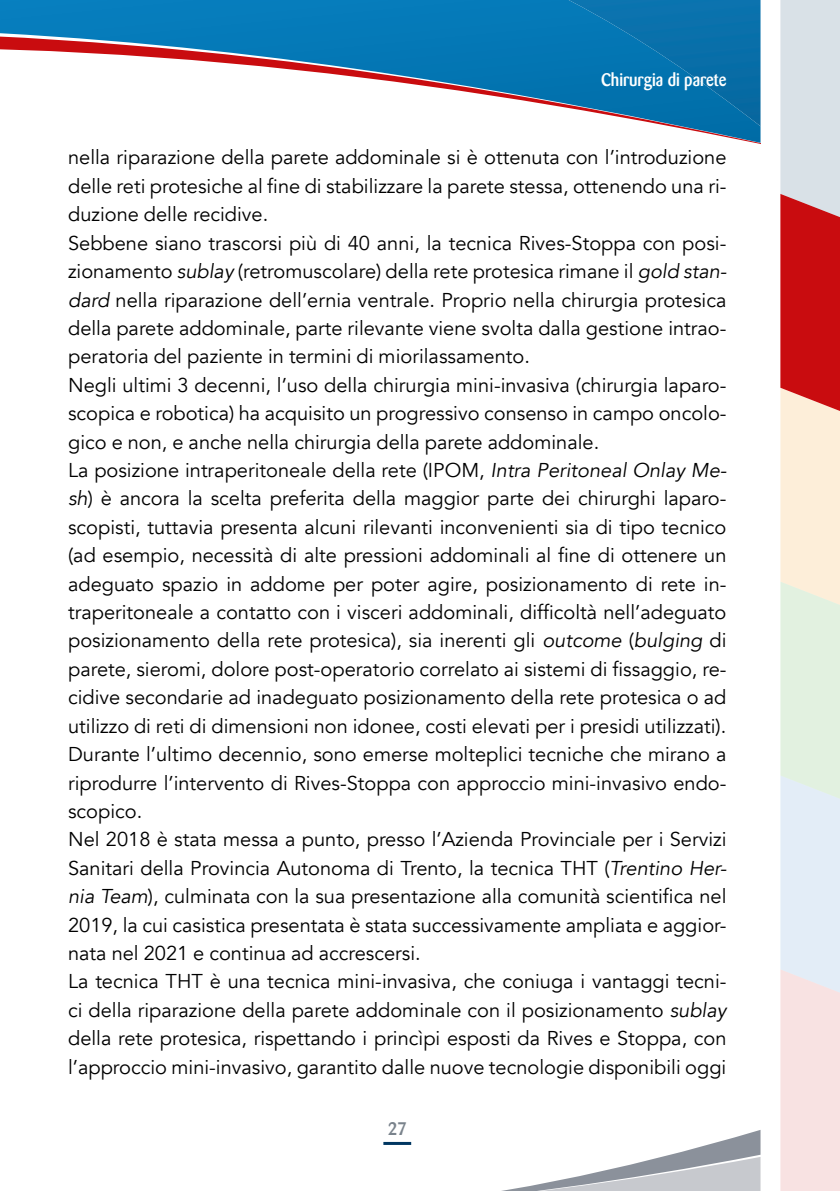
<style>
.page{position:relative;width:840px;height:1191px;background:#fff}
.page>*{position:absolute;margin:0;border:0;box-sizing:border-box;transform-origin:0 0}
.t1{font:20px/28.4px "Avenir";color:#000}
.t2{font:500 18px "Barmeno";color:#fff;scale:.9 1}
.t3{font:500 18px "Barmeno";color:#7a838c}
.s1{font-style:italic}
</style>
<div class="page">
<svg style="left:384px;top:1130px;width:376px;height:61px"></svg>
<hr style="left:383px;top:1142px;width:28px;height:3px;background:#003761">
<svg style="left:0;top:0;width:760px;height:143px"></svg>
<img style="left:568px;top:0;width:192px;height:126px">
<svg style="left:780px;top:0;width:59px;height:1191px;background:#e5c5c2"></svg>
<p class="t2" style="left:600px;top:69px;width:141px">Chirurgia di parete</p>
<p class="t1" style="left:68px;top:144px;width:659px">nella riparazione della parete addominale si è ottenuta con l’introduzione delle reti protesiche al fine di stabilizzare la parete stessa, ottenendo una ri&shy;duzione delle recidive.<br>Sebbene siano trascorsi più di 40 anni, la tecnica Rives-Stoppa con posi&shy;zionamento <span class="s1">sublay</span> (retromuscolare) della rete protesica rimane il <span class="s1">gold stan&shy;dard</span> nella riparazione dell’ernia ventrale. Proprio nella chirurgia protesica della parete addominale, parte rilevante viene svolta dalla gestione intrao&shy;peratoria del paziente in termini di miorilassamento.<br>Negli ultimi 3 decenni, l’uso della chirurgia mini-invasiva (chirurgia laparo&shy;scopica e robotica) ha acquisito un progressivo consenso in campo oncolo&shy;gico e non, e anche nella chirurgia della parete addominale.<br>La posizione intraperitoneale della rete (IPOM, <span class="s1">Intra Peritoneal Onlay Me&shy;sh</span>) è ancora la scelta preferita della maggior parte dei chirurghi laparo&shy;scopisti, tuttavia presenta alcuni rilevanti inconvenienti sia di tipo tecnico (ad esempio, necessità di alte pressioni addominali al fine di ottenere un adeguato spazio in addome per poter agire, posizionamento di rete in&shy;traperitoneale a contatto con i visceri addominali, difficoltà nell’adeguato posizionamento della rete protesica), sia inerenti gli <span class="s1">outcome</span> (<span class="s1">bulging</span> di parete, sieromi, dolore post-operatorio correlato ai sistemi di fissaggio, re&shy;cidive secondarie ad inadeguato posizionamento della rete protesica o ad utilizzo di reti di dimensioni non idonee, costi elevati per i presidi utilizzati).<br>Durante l’ultimo decennio, sono emerse molteplici tecniche che mirano a riprodurre l’intervento di Rives-Stoppa con approccio mini-invasivo endo&shy;scopico.<br>Nel 2018 è stata messa a punto, presso l’Azienda Provinciale per i Servizi Sanitari della Provincia Autonoma di Trento, la tecnica THT (<span class="s1">Trentino Her&shy;nia Team</span>), culminata con la sua presentazione alla comunità scientifica nel 2019, la cui casistica presentata è stata successivamente ampliata e aggior&shy;nata nel 2021 e continua ad accrescersi.<br>La tecnica THT è una tecnica mini-invasiva, che coniuga i vantaggi tecni&shy;ci della riparazione della parete addominale con il posizionamento <span class="s1">sublay </span>della rete protesica, rispettando i princìpi esposti da Rives e Stoppa, con l’approccio mini-invasivo, garantito dalle nuove tecnologie disponibili oggi</p>
<p class="t3" style="left:387px;top:1118px;width:21px">27</p>
</div>
